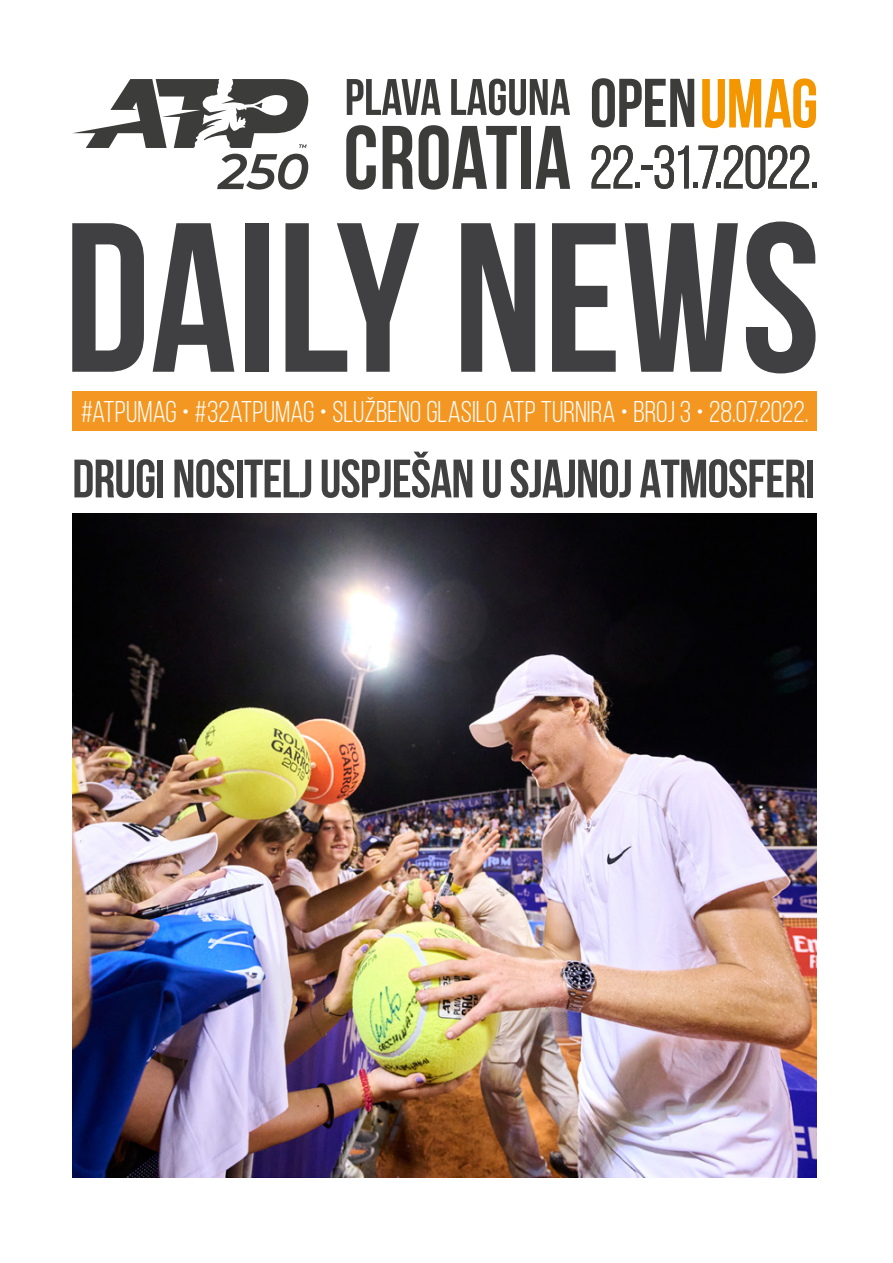
<style>
.page{position:relative;width:893px;height:1263px;background:#fff}
.page>*{position:absolute;margin:0;border:0;box-sizing:border-box;transform-origin:0 0}
.t1{font:700 212.1px "Bebas Neue";color:#404042}
.t2{font:700 54px "Bebas Neue";letter-spacing:-.015em;color:#424142}
.t3{font:30px "Bebas Neue";color:#fff}
</style>
<div class="page">
<div style="left:72px;top:391px;width:744px;height:40px;background:#f49722"></div>
<svg style="left:73px;top:79px;width:236px;height:69px"></svg>
<svg style="left:217px;top:154px;width:91px;height:36px"></svg>
<svg style="left:346px;top:125px;width:30px;height:65px"></svg>
<svg style="left:383px;top:126px;width:30px;height:63px"></svg>
<svg style="left:419px;top:125px;width:98px;height:65px"></svg>
<div style="left:521px;top:126px;width:10px;height:63px;background:#3c3c3b"></div>
<svg style="left:536px;top:126px;width:34px;height:63px"></svg>
<svg style="left:347px;top:79px;width:94px;height:36px"></svg>
<svg style="left:451px;top:79px;width:119px;height:36px"></svg>
<svg style="left:592px;top:78px;width:102px;height:49px"></svg>
<svg style="left:702px;top:78px;width:114px;height:50px"></svg>
<svg style="left:592px;top:145px;width:48px;height:43px"></svg>
<hr style="left:641px;top:165px;width:12px;height:4px;background:#3c3c3b">
<svg style="left:655px;top:145px;width:161px;height:44px"></svg>
<img style="left:72px;top:513px;width:744px;height:665px">
<h1 class="t1" style="left:64px;top:182px;width:758px">DAILY NEWS</h1>
<p class="t3" style="left:81px;top:396px;width:729px">#ATPUMAG • #32ATPUMAG • SLUŽBENO GLASILO ATP TURNIRA • BROJ 3 • 28.07.2022.</p>
<h2 class="t2" style="left:72px;top:449px;width:745px">DRUGI NOSITELJ USPJEŠAN U SJAJNOJ ATMOSFERI</h2>
</div>
